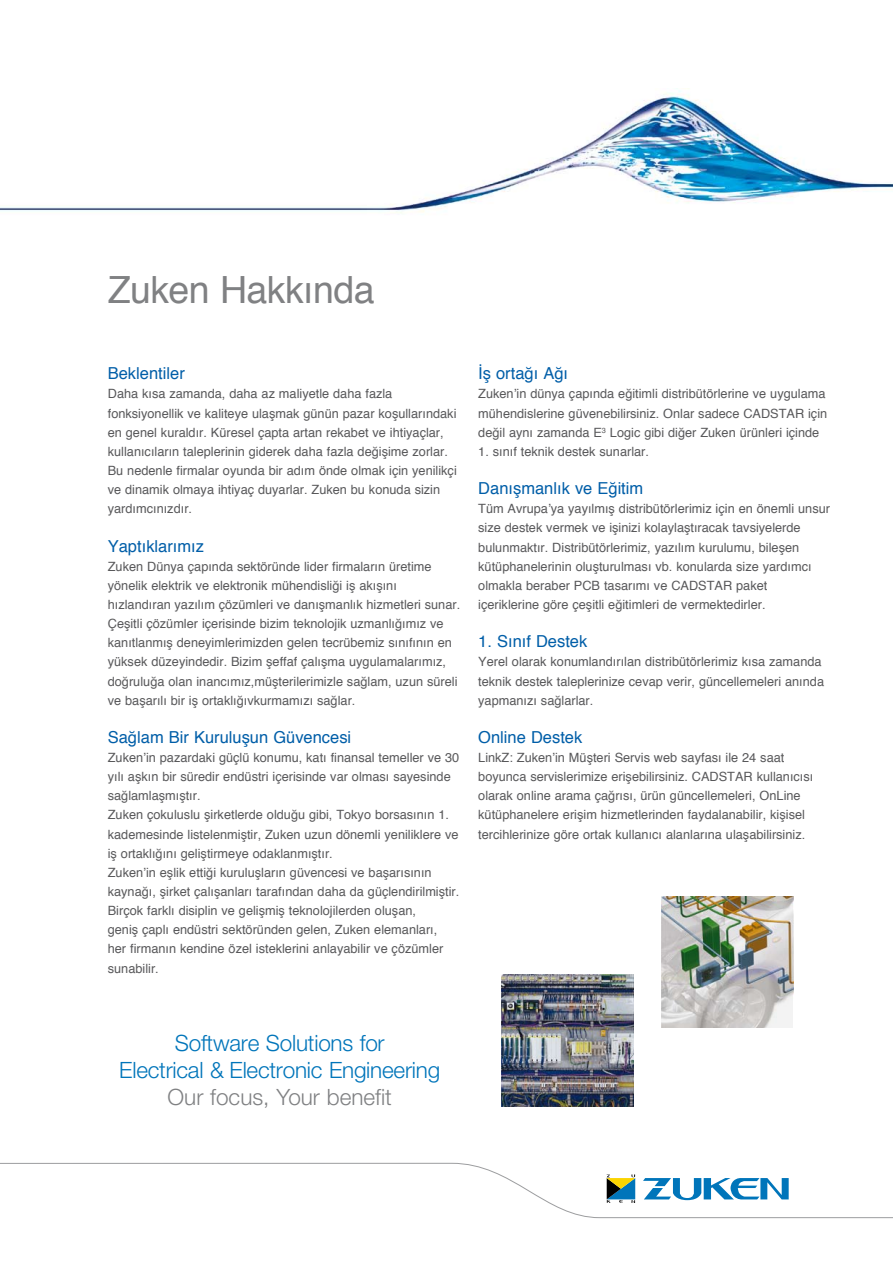
<style>
.page{position:relative;width:893px;height:1263px;background:#fff}
.page>*{position:absolute;margin:0;border:0;box-sizing:border-box;transform-origin:0 0}
.t1{font:37.5px "Helvetica";letter-spacing:-.015em;color:#808183}
.t2{font:300 22.5px/27px "Helvetica Neue LT Std";letter-spacing:-.01em;color:#0075ba;text-align:center}
.t3{font:300 22.5px "Helvetica Neue LT Std";color:#808183}
.t4{font:16.5px "Helvetica";color:#005ea8}
.t5{font:12.75px/19.2px "Helvetica";color:#58585a}
</style>
<div class="page">
<svg style="left:0;top:1163px;width:893px;height:55px"></svg>
<img style="left:0;top:88px;width:893px;height:125px">
<img style="left:502px;top:975px;width:131px;height:131px">
<img style="left:661px;top:896px;width:132px;height:132px">
<h1 class="t1" style="left:108px;top:261px;width:268px">Zuken Hakkında</h1>
<p class="t4" style="left:108px;top:361px;width:79px">Beklentiler</p>
<p class="t5" style="left:108px;top:385px;width:351px">Daha kısa zamanda, daha az maliyetle daha fazla fonksiyonellik ve kaliteye ulaşmak günün pazar koşullarındaki en genel kuraldır. Küresel çapta artan rekabet ve ihtiyaçlar, kullanıcıların taleplerinin giderek daha fazla değişime zorlar.<br>Bu nedenle firmalar oyunda bir adım önde olmak için yenilikçi ve dinamik olmaya ihtiyaç duyarlar. Zuken bu konuda sizin yardımcınızdır.</p>
<p class="t4" style="left:108px;top:533px;width:98px">Yaptıklarımız</p>
<p class="t5" style="left:108px;top:557px;width:354px">Zuken Dünya çapında sektöründe lider firmaların üretime yönelik elektrik ve elektronik mühendisliği iş akışını hızlandıran yazılım çözümleri ve danışmanlık hizmetleri sunar.<br>Çeşitli çözümler içerisinde bizim teknolojik uzmanlığımız ve kanıtlanmış deneyimlerimizden gelen tecrübemiz sınıfının en yüksek düzeyindedir. Bizim şeffaf çalışma uygulamalarımız, doğruluğa olan inancımız,müşterilerimizle sağlam, uzun süreli ve başarılı bir iş ortaklığıvkurmamızı sağlar.</p>
<p class="t4" style="left:108px;top:724px;width:245px">Sağlam Bir Kuruluşun Güvencesi</p>
<p class="t5" style="left:108px;top:748px;width:353px">Zuken’in pazardaki güçlü konumu, katı finansal temeller ve 30 yılı aşkın bir süredir endüstri içerisinde var olması sayesinde sağlamlaşmıştır.<br>Zuken çokuluslu şirketlerde olduğu gibi, Tokyo borsasının 1. kademesinde listelenmiştir, Zuken uzun dönemli yeniliklere ve iş ortaklığını geliştirmeye odaklanmıştır.<br>Zuken’in eşlik ettiği kuruluşların güvencesi ve başarısının kaynağı, şirket çalışanları tarafından daha da güçlendirilmiştir.<br>Birçok farklı disiplin ve gelişmiş teknolojilerden oluşan,<br>geniş çaplı endüstri sektöründen gelen, Zuken elemanları,<br>her firmanın kendine özel isteklerini anlayabilir ve çözümler sunabilir.</p>
<p class="t4" style="left:478px;top:361px;width:91px">İş ortağı Ağı</p>
<p class="t5" style="left:478px;top:385px;width:350px">Zuken’in dünya çapında eğitimli distribütörlerine ve uygulama mühendislerine güvenebilirsiniz. Onlar sadece CADSTAR için değil aynı zamanda E<sup>3</sup> Logic gibi diğer Zuken ürünleri içinde</p>
<p class="t5" style="left:478px;top:442px;width:172px">1. sınıf teknik destek sunarlar.</p>
<p class="t4" style="left:478px;top:476px;width:167px">Danışmanlık ve Eğitim</p>
<p class="t5" style="left:478px;top:500px;width:353px">Tüm Avrupa’ya yayılmış distribütörlerimiz için en önemli unsur size destek vermek ve işinizi kolaylaştıracak tavsiyelerde bulunmaktır. Distribütörlerimiz, yazılım kurulumu, bileşen kütüphanelerinin oluşturulması vb. konularda size yardımcı olmakla beraber PCB tasarımı ve CADSTAR paket içeriklerine göre çeşitli eğitimleri de vermektedirler.</p>
<p class="t4" style="left:478px;top:629px;width:111px">1. Sınıf Destek</p>
<p class="t5" style="left:478px;top:653px;width:347px">Yerel olarak konumlandırılan distribütörlerimiz kısa zamanda teknik destek taleplerinize cevap verir, güncellemeleri anında yapmanızı sağlarlar.</p>
<p class="t4" style="left:478px;top:724px;width:106px">Online Destek</p>
<p class="t5" style="left:478px;top:748px;width:337px">LinkZ: Zuken’in Müşteri Servis web sayfası ile 24 saat boyunca servislerimize erişebilirsiniz. CADSTAR kullanıcısı olarak online arama çağrısı, ürün güncellemeleri, OnLine kütüphanelere erişim hizmetlerinden faydalanabilir, kişisel tercihlerinize göre ortak kullanıcı alanlarına ulaşabilirsiniz.</p>
<h2 class="t2" style="left:119px;top:1029px;width:322px">Software Solutions for<br>Electrical &amp; Electronic Engineering</h2>
<h2 class="t3" style="left:168px;top:1083px;width:226px">Our focus, Your benefit</h2>
</div>
